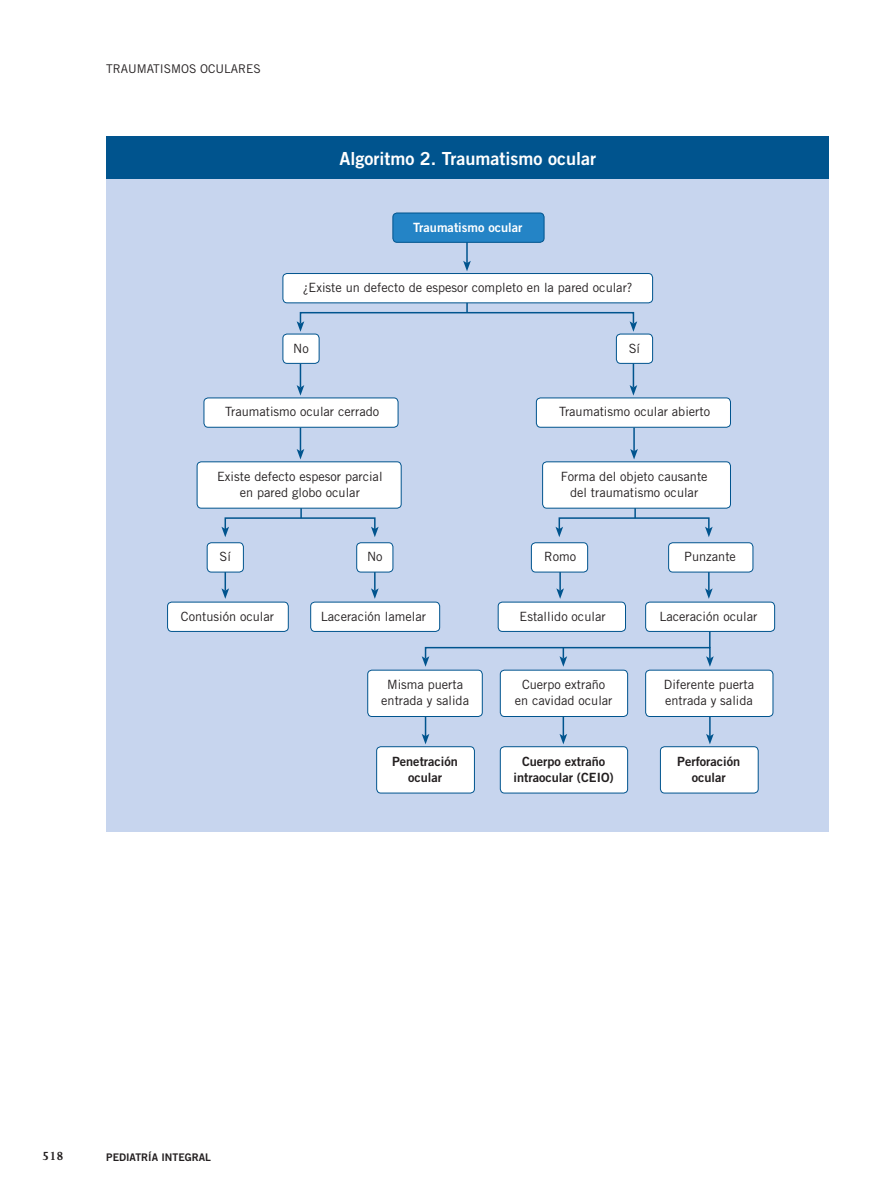
<style>
.page{position:relative;width:893px;height:1191px;background:#fff}
.page>*{position:absolute;margin:0;border:0;box-sizing:border-box;transform-origin:0 0}
.t1{font:18px "Trade Gothic Bold Two";color:#fff}
.t2{font:700 13.5px "Joanna MT Std";color:#231f20}
.t3{font:12.75px/16.5px "Trade Gothic";color:#231f20;text-align:center}
.t4{font:12.75px/16.5px "Trade Gothic Bold Two";color:#231f20;text-align:center}
.t5{font:12.75px "Trade Gothic Bold Two";color:#fff}
.t6{font:12px "Trade Gothic";color:#231f20}
.t7{font:10.5px "Trade Gothic Bold Two";color:#231f20}
</style>
<div class="page">
<div style="left:106px;top:177px;width:723px;height:655px;background:#c7d5ee"></div>
<hr style="left:466px;top:234px;width:2px;height:29px;background:#00548e">
<svg style="left:463px;top:261px;width:8px;height:10px"></svg>
<svg style="left:630px;top:363px;width:7px;height:32px"></svg>
<svg style="left:297px;top:363px;width:7px;height:32px"></svg>
<svg style="left:297px;top:427px;width:7px;height:32px"></svg>
<svg style="left:221px;top:572px;width:8px;height:27px"></svg>
<hr style="left:374px;top:567px;width:2px;height:23px;background:#00548e">
<svg style="left:371px;top:588px;width:8px;height:11px"></svg>
<hr style="left:559px;top:567px;width:2px;height:23px;background:#00548e">
<svg style="left:556px;top:588px;width:8px;height:11px"></svg>
<svg style="left:422px;top:716px;width:7px;height:28px"></svg>
<svg style="left:559px;top:716px;width:8px;height:28px"></svg>
<svg style="left:560px;top:650px;width:6px;height:17px"></svg>
<hr style="left:709px;top:712px;width:2px;height:24px;background:#00548e">
<svg style="left:706px;top:734px;width:8px;height:10px"></svg>
<hr style="left:708px;top:567px;width:2px;height:23px;background:#00548e">
<svg style="left:705px;top:588px;width:8px;height:11px"></svg>
<hr style="left:633px;top:427px;width:2px;height:24px;background:#00548e">
<svg style="left:630px;top:449px;width:8px;height:10px"></svg>
<div style="left:300px;top:312px;width:334px;height:12px;border:2px solid #00548e"></div>
<svg style="left:297px;top:321px;width:7px;height:11px"></svg>
<svg style="left:630px;top:321px;width:7px;height:11px"></svg>
<svg style="left:466px;top:303px;width:2px;height:10px"></svg>
<div style="left:225px;top:517px;width:151px;height:13px;border:2px solid #00548e"></div>
<svg style="left:221px;top:526px;width:8px;height:11px"></svg>
<svg style="left:371px;top:526px;width:8px;height:11px"></svg>
<svg style="left:300px;top:508px;width:2px;height:10px"></svg>
<div style="left:559px;top:517px;width:151px;height:13px;border:2px solid #00548e"></div>
<svg style="left:555px;top:526px;width:8px;height:11px"></svg>
<svg style="left:705px;top:526px;width:8px;height:11px"></svg>
<svg style="left:634px;top:508px;width:2px;height:10px"></svg>
<div style="left:425px;top:647px;width:286px;height:12px;border:2px solid #00548e"></div>
<svg style="left:422px;top:656px;width:7px;height:11px"></svg>
<svg style="left:706px;top:656px;width:8px;height:11px"></svg>
<svg style="left:709px;top:631px;width:1px;height:17px"></svg>
<div style="left:106px;top:136px;width:723px;height:43px;background:#00548e"></div>
<div style="left:393px;top:213px;width:151px;height:29px;background:#2484c6;border-radius:4px"></div>
<div style="left:393px;top:213px;width:151px;height:29px;border:1px solid #00548e;border-radius:4px"></div>
<div style="left:283px;top:273px;width:370px;height:30px;background:#fff;border-radius:4px"></div>
<div style="left:283px;top:273px;width:370px;height:30px;border:1px solid #00548e;border-radius:4px"></div>
<div style="left:204px;top:398px;width:194px;height:29px;background:#fff;border-radius:4px"></div>
<div style="left:204px;top:398px;width:194px;height:29px;border:1px solid #00548e;border-radius:4px"></div>
<div style="left:168px;top:602px;width:120px;height:29px;background:#fff;border-radius:4px"></div>
<div style="left:167px;top:602px;width:121px;height:29px;border:1px solid #00548e;border-radius:4px"></div>
<div style="left:311px;top:602px;width:129px;height:29px;background:#fff;border-radius:4px"></div>
<div style="left:310px;top:602px;width:130px;height:29px;border:1px solid #00548e;border-radius:4px"></div>
<div style="left:646px;top:602px;width:129px;height:29px;background:#fff;border-radius:4px"></div>
<div style="left:645px;top:602px;width:130px;height:29px;border:1px solid #00548e;border-radius:4px"></div>
<div style="left:498px;top:602px;width:127px;height:29px;background:#fff;border-radius:4px"></div>
<div style="left:498px;top:602px;width:128px;height:29px;border:1px solid #00548e;border-radius:4px"></div>
<div style="left:368px;top:670px;width:114px;height:46px;background:#fff;border-radius:4px"></div>
<div style="left:367px;top:670px;width:115px;height:46px;border:1px solid #00548e;border-radius:4px"></div>
<div style="left:377px;top:746px;width:97px;height:47px;background:#fff;border-radius:4px"></div>
<div style="left:376px;top:746px;width:99px;height:47px;border:1px solid #00548e;border-radius:4px"></div>
<div style="left:660px;top:746px;width:98px;height:47px;background:#fff;border-radius:4px"></div>
<div style="left:660px;top:746px;width:98px;height:47px;border:1px solid #00548e;border-radius:4px"></div>
<div style="left:646px;top:670px;width:127px;height:46px;background:#fff;border-radius:4px"></div>
<div style="left:645px;top:670px;width:128px;height:46px;border:1px solid #00548e;border-radius:4px"></div>
<div style="left:500px;top:670px;width:128px;height:46px;background:#fff;border-radius:4px"></div>
<div style="left:500px;top:670px;width:128px;height:46px;border:1px solid #00548e;border-radius:4px"></div>
<div style="left:500px;top:746px;width:128px;height:47px;background:#fff;border-radius:4px"></div>
<div style="left:500px;top:746px;width:128px;height:47px;border:1px solid #00548e;border-radius:4px"></div>
<div style="left:197px;top:462px;width:204px;height:46px;background:#fff;border-radius:4px"></div>
<div style="left:197px;top:461px;width:204px;height:47px;border:1px solid #00548e;border-radius:4px"></div>
<div style="left:543px;top:462px;width:187px;height:46px;background:#fff;border-radius:4px"></div>
<div style="left:542px;top:461px;width:189px;height:47px;border:1px solid #00548e;border-radius:4px"></div>
<div style="left:536px;top:398px;width:194px;height:29px;background:#fff;border-radius:4px"></div>
<div style="left:536px;top:398px;width:195px;height:29px;border:1px solid #00548e;border-radius:4px"></div>
<div style="left:616px;top:334px;width:37px;height:29px;background:#fff;border-radius:4px"></div>
<div style="left:616px;top:334px;width:37px;height:29px;border:1px solid #00548e;border-radius:4px"></div>
<div style="left:207px;top:543px;width:36px;height:29px;background:#fff;border-radius:4px"></div>
<div style="left:207px;top:542px;width:37px;height:30px;border:1px solid #00548e;border-radius:4px"></div>
<div style="left:357px;top:543px;width:36px;height:29px;background:#fff;border-radius:4px"></div>
<div style="left:356px;top:542px;width:37px;height:30px;border:1px solid #00548e;border-radius:4px"></div>
<div style="left:531px;top:543px;width:57px;height:29px;background:#fff;border-radius:4px"></div>
<div style="left:531px;top:542px;width:57px;height:30px;border:1px solid #00548e;border-radius:4px"></div>
<div style="left:669px;top:543px;width:84px;height:29px;background:#fff;border-radius:4px"></div>
<div style="left:668px;top:542px;width:85px;height:30px;border:1px solid #00548e;border-radius:4px"></div>
<div style="left:283px;top:334px;width:36px;height:29px;background:#fff;border-radius:4px"></div>
<div style="left:283px;top:334px;width:36px;height:29px;border:1px solid #00548e;border-radius:4px"></div>
<p class="t6" style="left:106px;top:65px;width:156px">TRAUMATISMOS OCULARES</p>
<h1 class="t1" style="left:339px;top:152px;width:258px">Algoritmo 2. Traumatismo ocular</h1>
<p class="t5" style="left:413px;top:223px;width:111px">Traumatismo ocular</p>
<p class="t3" style="left:303px;top:281px;width:331px">¿Existe un defecto de espesor completo en la pared ocular?</p>
<p class="t3" style="left:293px;top:341px;width:17px">No</p>
<p class="t3" style="left:629px;top:341px;width:13px">Sí</p>
<p class="t3" style="left:225px;top:405px;width:155px">Traumatismo ocular cerrado</p>
<p class="t3" style="left:559px;top:405px;width:153px">Traumatismo ocular abierto</p>
<p class="t3" style="left:217px;top:469px;width:167px">Existe defecto espesor parcial en pared globo ocular</p>
<p class="t3" style="left:561px;top:469px;width:148px">Forma del objeto causante del traumatismo ocular</p>
<p class="t3" style="left:220px;top:550px;width:13px">Sí</p>
<p class="t3" style="left:367px;top:550px;width:17px">No</p>
<p class="t3" style="left:544px;top:550px;width:33px">Romo</p>
<p class="t3" style="left:684px;top:550px;width:53px">Punzante</p>
<p class="t3" style="left:181px;top:609px;width:95px">Contusión ocular</p>
<p class="t3" style="left:321px;top:609px;width:107px">Laceración lamelar</p>
<p class="t3" style="left:520px;top:609px;width:88px">Estallido ocular</p>
<p class="t3" style="left:659px;top:609px;width:100px">Laceración ocular</p>
<p class="t3" style="left:381px;top:678px;width:89px">Misma puerta entrada y salida</p>
<p class="t3" style="left:515px;top:678px;width:99px">Cuerpo extraño en cavidad ocular</p>
<p class="t3" style="left:664px;top:678px;width:92px;text-align:left">Diferente puerta entrada y salida</p>
<p class="t2" style="left:42px;top:1150px;width:23px">518</p>
<p class="t7" style="left:106px;top:1153px;width:106px">PEDIATRÍA INTEGRAL</p>
<p class="t4" style="left:392px;top:754px;width:67px">Penetración ocular</p>
<p class="t4" style="left:677px;top:754px;width:65px">Perforación ocular</p>
<p class="t4" style="left:513px;top:754px;width:102px">Cuerpo extraño intraocular (CEIO)</p>
</div>
